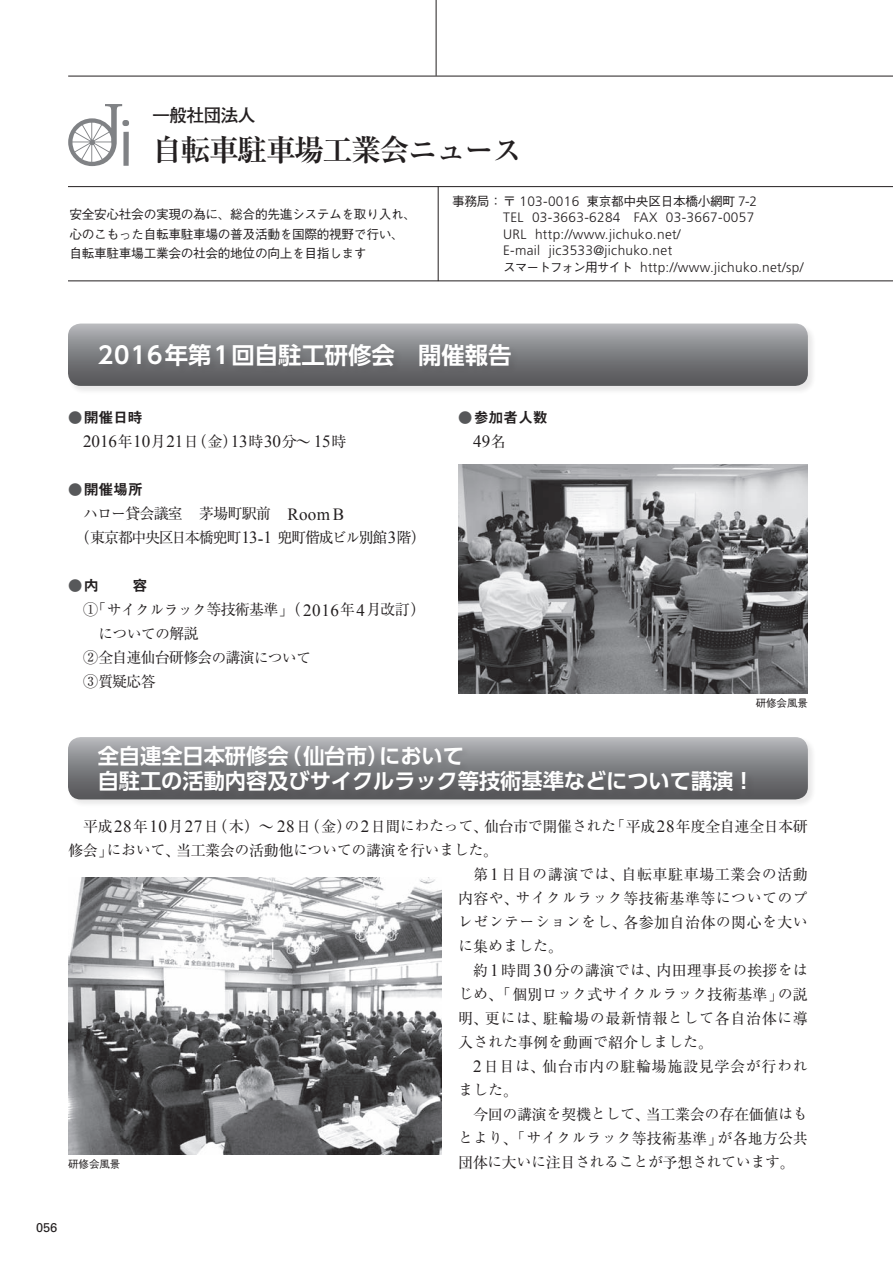
<style>
.page{position:relative;width:893px;height:1263px;background:#fff}
.page>*{position:absolute;margin:0;border:0;box-sizing:border-box;transform-origin:0 0}
.t1{font:700 30px "Ryumin Pr 5";letter-spacing:-.055em;color:#231f20}
.t2{font:700 23.4px "UD Shin Go Pro De";color:#fff}
.t3{font:700 21.3px/25.5px "UD Shin Go Pro De";letter-spacing:-.005em;color:#fff}
.t4{font:700 18px "Futo Go B101 Pr 5";letter-spacing:-.055em;color:#231f20}
.t5{font:17.1px "Times New Roman";letter-spacing:-.01em;color:#231f20}
.t6{font:15px "Ryumin Pr 5";letter-spacing:-.025em;color:#231f20}
.t7{font:15px "Ryumin Pr 5";letter-spacing:.04em;color:#231f20}
.t8{font:15px/24px "Ryumin Pr 5";letter-spacing:-.07em;color:#231f20}
.t9{font:15px "Ryumin Pr 5";letter-spacing:-.05em;color:#231f20}
.t10{font:15px "Ryumin Pr 5";letter-spacing:.01em;color:#231f20}
.t11{font:15px "Ryumin Pr 5";letter-spacing:.045em;color:#231f20}
.t12{font:15px/24px "Ryumin Pr 5";letter-spacing:-.055em;color:#231f20}
.t13{font:15px "Midashi Go Pr 5 MB31";letter-spacing:-.015em;color:#231f20}
.t14{font:14.4px/24px "Ryumin Pr 5";letter-spacing:.04em;color:#231f20;text-align:justify}
.t15{font:14.4px/24px "Ryumin Pr 5";letter-spacing:.015em;color:#231f20}
.t16{font:14.25px "Midashi Go Pr 5 MB31";color:#57585a}
.t17{font:300 13.65px/16.5px "Frutiger";letter-spacing:.025em;color:#231f20}
.t18{font:500 12.75px/19.5px "Gothic BBB Pr 5";letter-spacing:-.03em;color:#231f20}
.t19{font:12.75px "Univers";color:#231f20}
.t20{font:500 10.5px "Gothic BBB Pr 5";letter-spacing:-.005em;color:#231f20}
.s1{font-size:28.8px}
.s2{font-family:"Frutiger";font-weight:300;font-size:13.65px}
.s3{font-family:"Gothic BBB Pr 5";font-weight:500;font-size:12.75px}
.s4{font-size:14.25px;color:#57585a}
.s5{font-family:"Ryumin Pr 5";font-size:15px}
.s6{font-family:"Hira Min Pro W3";font-size:15px}
.s7{font-size:14.4px}
.s8{font-family:"Times New Roman";font-size:17.1px}
.s9{font-family:"Hira Min Pro W3"}
.s10{font-size:15px;color:#231f20}
.s11{font-size:15px}
</style>
<div class="page">
<hr style="left:68px;top:76px;width:825px;height:1px;background:#231f20">
<hr style="left:68px;top:281px;width:825px;height:1px;background:#231f20">
<hr style="left:436px;top:0;width:1px;height:76px;background:#231f20">
<hr style="left:438px;top:186px;width:1px;height:95px;background:#231f20">
<hr style="left:68px;top:186px;width:825px;height:1px;background:#231f20">
<svg style="left:68px;top:104px;width:61px;height:62px"></svg>
<div style="left:68px;top:323px;width:749px;height:72px;background:#f2f2f2"></div>
<svg style="left:68px;top:324px;width:740px;height:62px;background:#838588"></svg>
<div style="left:68px;top:737px;width:749px;height:71px;background:#f2f2f2"></div>
<svg style="left:68px;top:737px;width:740px;height:62px;background:#9b9ca0"></svg>
<div style="left:98px;top:343px;width:422px;height:31px;background:#231f20;opacity:.1"></div>
<div style="left:98px;top:745px;width:656px;height:55px;background:#231f20;opacity:.1"></div>
<img style="left:458px;top:465px;width:350px;height:228px">
<img style="left:68px;top:878px;width:373px;height:277px">
<h3 class="t4" style="left:152px;top:101px;width:105px">一般社団法人</h3>
<h1 class="t1" style="left:152px;top:126px;width:371px">自転車駐車場工業会<span class="s1">ニュース</span></h1>
<p class="t18" style="left:452px;top:190px;width:306px">事務局：〒 <span class="s2">103-0016</span> 東京都中央区日本橋小網町 <span class="s2">7-2</span></p>
<p class="t17" style="left:503px;top:209px;width:302px">TEL 03-3663-6284 FAX 03-3667-0057<br>URL http://www.jichuko.net/<br>E-mail jic3533@jichuko.net<br><span class="s3">スマートフォン用サイト</span> http://www.jichuko.net/sp/</p>
<p class="t18" style="left:69px;top:203px;width:348px">安全安心社会の実現の為に、総合的先進システムを取り入れ、心のこもった自転車駐車場の普及活動を国際的視野で行い、自転車駐車場工業会の社会的地位の向上を目指します</p>
<h2 class="t2" style="left:98px;top:336px;width:415px">2016年第1回自駐工研修会　開催報告</h2>
<p class="t13" style="left:68px;top:406px;width:76px"><span class="s4">●</span>開催日時</p>
<p class="t5" style="left:83px;top:430px;width:265px">2016<span class="s5">年</span>10<span class="s5">月</span>21<span class="s5">日</span><span class="s6">（</span><span class="s5">金</span><span class="s6">）</span>13<span class="s5">時</span>30<span class="s5">分</span><span class="s6">～</span> 15<span class="s5">時</span></p>
<p class="t13" style="left:68px;top:478px;width:76px"><span class="s4">●</span>開催場所</p>
<p class="t8" style="left:75px;top:501px;width:352px;text-indent:9px"><span class="s7">ハロー</span>貸会議室 茅場町駅前 <span class="s8">Room B<br></span><span class="s9">（</span>東京都中央区日本橋兜町<span class="s8">13-1</span> 兜町偕成<span class="s7">ビル</span>別館<span class="s8">3</span>階<span class="s9">）</span></p>
<p class="t16" style="left:68px;top:574px;width:32px">●<span class="s10">内</span></p>
<p class="t13" style="left:132px;top:574px;width:16px">容</p>
<p class="t9" style="left:83px;top:598px;width:344px">①<span class="s9">「</span><span class="s7">サイクルラック</span>等技術基準<span class="s9">」（</span> <span class="s8">2016</span>年<span class="s8">4</span>月改訂<span class="s9">）</span></p>
<p class="t14" style="left:98px;top:621px;width:102px">についての<span class="s11">解説</span></p>
<p class="t12" style="left:83px;top:645px;width:229px">②全自連仙台研修会<span class="s7">の</span>講演<span class="s7">について<br></span>③質疑応答</p>
<p class="t13" style="left:458px;top:406px;width:91px"><span class="s4">●</span>参加者人数</p>
<p class="t5" style="left:473px;top:430px;width:34px">49<span class="s5">名</span></p>
<p class="t20" style="left:756px;top:694px;width:54px">研修会風景</p>
<h3 class="t3" style="left:98px;top:742px;width:658px">全自連全日本研修会（仙台市）において<br>自駐工の活動内容及びサイクルラック等技術基準などについて講演！</h3>
<p class="t6" style="left:83px;top:814px;width:726px">平成<span class="s8">28</span>年<span class="s8">10</span>月<span class="s8">27</span>日<span class="s9">（</span>木<span class="s9">）～</span> <span class="s8">28</span>日<span class="s9">（</span>金<span class="s9">）</span><span class="s7">の</span><span class="s8">2</span>日間<span class="s7">にわたって</span><span class="s9">、</span>仙台市<span class="s7">で</span>開催<span class="s7">された</span><span class="s9">「</span>平成<span class="s8">28</span>年度全自連全日本研</p>
<p class="t15" style="left:68px;top:837px;width:431px"><span class="s11">修会</span><span class="s6">」</span>において<span class="s6">、</span><span class="s11">当工業会</span>の<span class="s11">活動他</span>についての<span class="s11">講演</span>を<span class="s11">行</span>いました<span class="s6">。</span></p>
<p class="t7" style="left:473px;top:862px;width:336px">第<span class="s8">1</span>日目<span class="s7">の</span>講演<span class="s7">では</span><span class="s9">、</span>自転車駐車場工業会<span class="s7">の</span>活動</p>
<p class="t14" style="left:458px;top:885px;width:351px"><span class="s11">内容</span>や<span class="s6">、</span>サイクルラック<span class="s11">等技術基準等</span>についてのプレゼンテーションをし<span class="s6">、</span><span class="s11">各参加自治体</span>の<span class="s11">関心</span>を<span class="s11">大</span>いに<span class="s11">集</span>めました<span class="s6">。</span></p>
<p class="t10" style="left:473px;top:958px;width:336px">約<span class="s8">1</span>時間<span class="s8">30</span>分<span class="s7">の</span>講演<span class="s7">では</span><span class="s9">、</span>内田理事長<span class="s7">の</span>挨拶<span class="s7">をは</span></p>
<p class="t14" style="left:458px;top:981px;width:351px">じめ<span class="s6">、「</span><span class="s11">個別</span>ロック<span class="s11">式</span>サイクルラック<span class="s11">技術基準</span><span class="s6">」</span>の<span class="s11">説</span></p>
<p class="t7" style="left:458px;top:1006px;width:351px">明<span class="s9">、</span>更<span class="s7">には</span><span class="s9">、</span>駐輪場<span class="s7">の</span>最新情報<span class="s7">として</span>各自治体<span class="s7">に</span>導</p>
<p class="t14" style="left:458px;top:1029px;width:257px"><span class="s11">入</span>された<span class="s11">事例</span>を<span class="s11">動画</span>で<span class="s11">紹介</span>しました<span class="s6">。</span></p>
<p class="t11" style="left:473px;top:1054px;width:336px"><span class="s8">2</span>日目<span class="s7">は</span><span class="s9">、</span>仙台市内<span class="s7">の</span>駐輪場施設見学会<span class="s7">が</span>行<span class="s7">われ</span></p>
<p class="t14" style="left:458px;top:1077px;width:61px">ました<span class="s6">。</span></p>
<p class="t6" style="left:473px;top:1102px;width:336px">今回<span class="s7">の</span>講演<span class="s7">を</span>契機<span class="s7">として</span><span class="s9">、</span>当工業会<span class="s7">の</span>存在価値<span class="s7">はも</span></p>
<p class="t15" style="left:458px;top:1125px;width:351px">とより<span class="s6">、「</span>サイクルラック<span class="s11">等技術基準</span><span class="s6">」</span>が<span class="s11">各地方公共団体</span>に<span class="s11">大</span>いに<span class="s11">注目</span>されることが<span class="s11">予想</span>されています<span class="s6">。</span></p>
<p class="t20" style="left:68px;top:1156px;width:54px">研修会風景</p>
<p class="t19" style="left:36px;top:1220px;width:23px">056</p>
</div>
